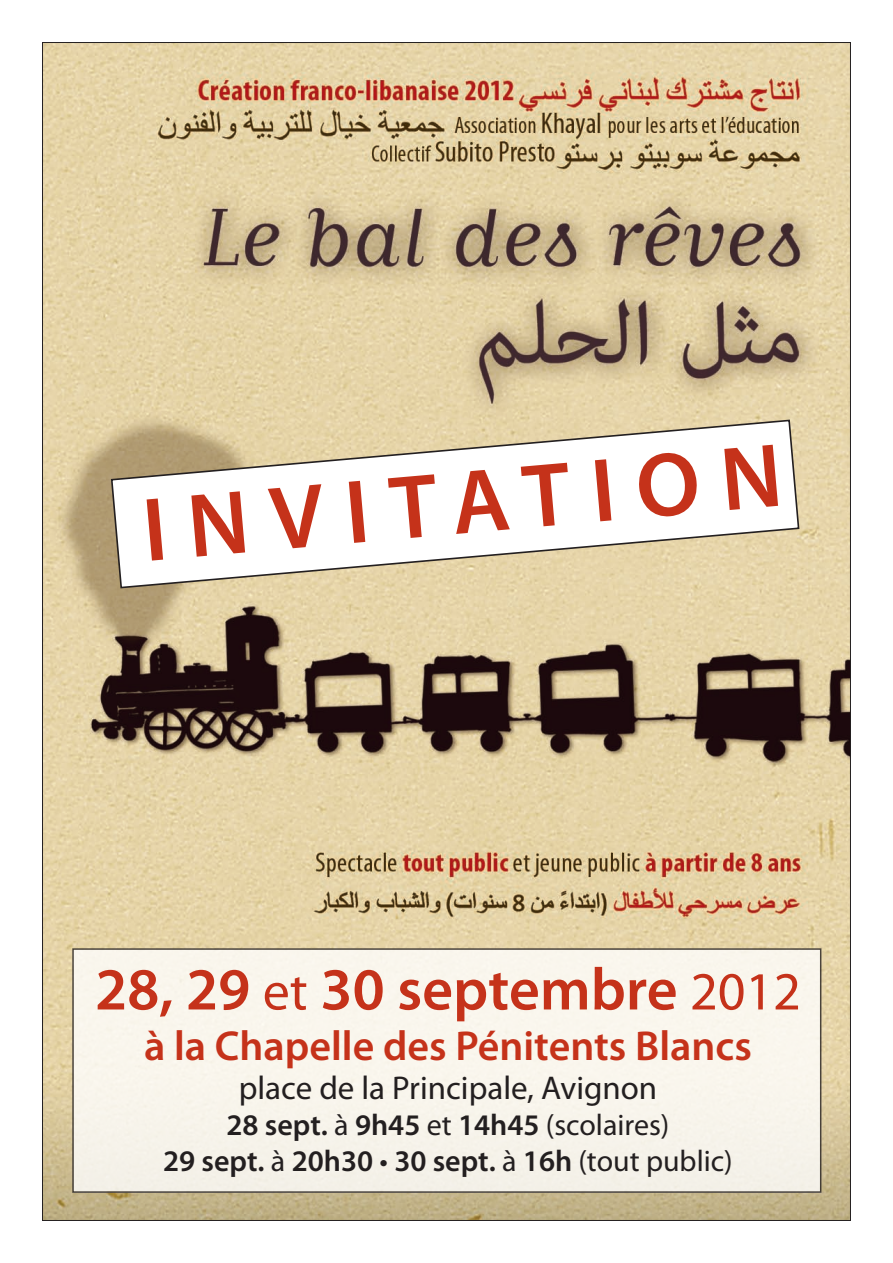
<style>
.page{position:relative;width:893px;height:1263px;background:#fff}
.page>*{position:absolute;margin:0;border:0;box-sizing:border-box;transform-origin:0 0}
.t1{font:600 90.9px "Myriad Pro";color:#c5321a}
.t2{font:600 60px "Myriad Pro";color:#c5321a}
.t3{font:600 42px "Myriad Pro";color:#c5321a}
.t4{font:33px "Myriad Pro";color:#231f20}
.t5{font:600 30px/36px "Myriad Pro";color:#231f20;text-align:center}
.s1{font-weight:400;font-size:54px}
.s2{font-weight:400}
</style>
<div class="page">
<img style="left:44px;top:44px;width:805px;height:1175px">
<div style="left:73px;top:949px;width:748px;height:243px;background:#f9f5ec"></div>
<svg style="left:110px;top:419px;width:690px;height:170px"></svg>
<h1 class="t1" style="left:138px;top:473px;width:643px;rotate:-5deg">INVITATION</h1>
<h2 class="t2" style="left:95px;top:951px;width:707px">28, 29 <span class="s1">et</span> 30 septembre <span class="s1">2012</span></h2>
<h3 class="t3" style="left:144px;top:1019px;width:609px">à la Chapelle des Pénitents Blancs</h3>
<p class="t4" style="left:239px;top:1068px;width:420px">place de la Principale, Avignon</p>
<p class="t5" style="left:163px;top:1107px;width:571px">28 sept. <span class="s2">à</span> 9h45 <span class="s2">et</span> 14h45 <span class="s2">(scolaires)<br></span>29 sept. <span class="s2">à</span> 20h30 <span class="s2">•</span> 30 sept. <span class="s2">à</span> 16h <span class="s2">(tout public)</span></p>
</div>
